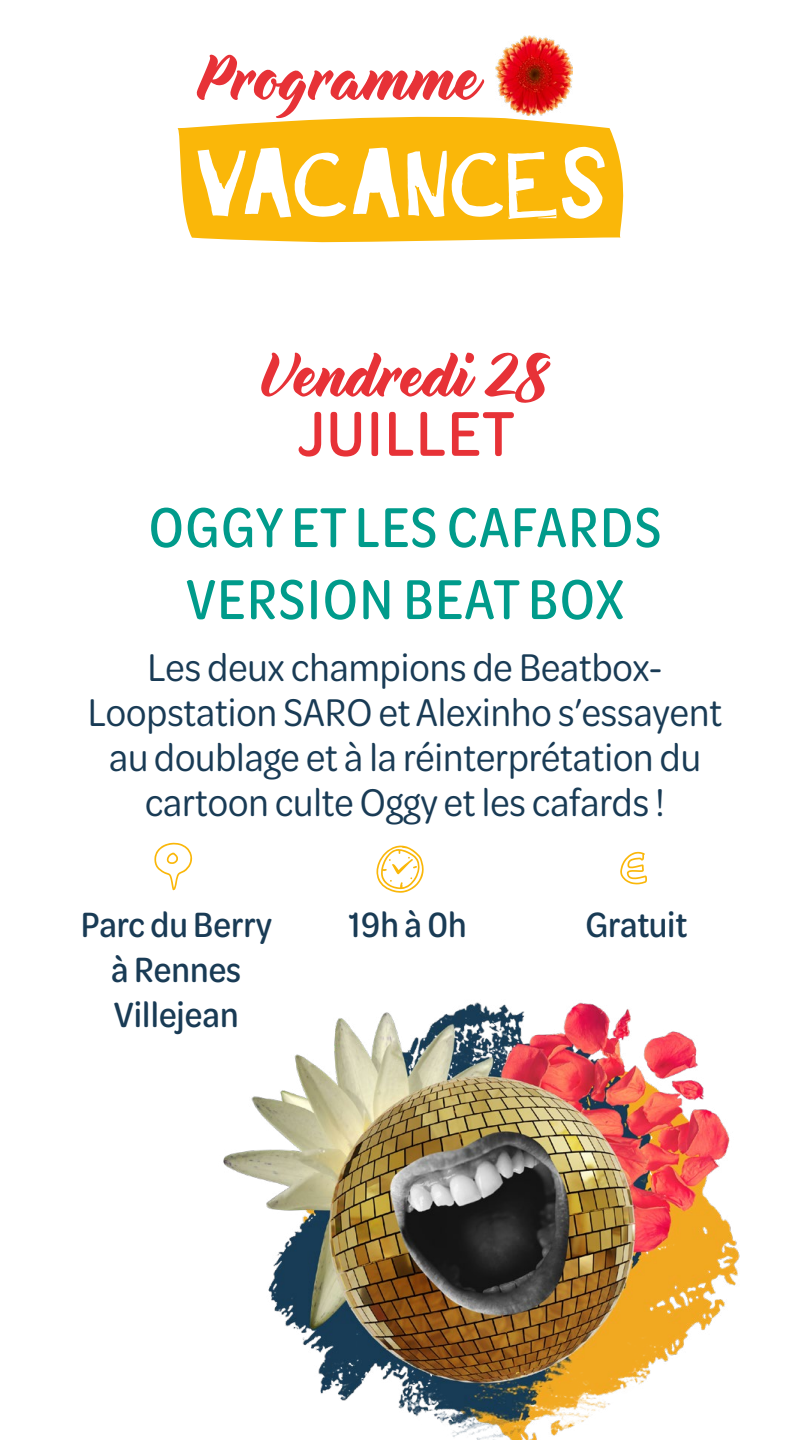
<style>
.page{position:relative;width:810px;height:1440px;background:#fff}
.page>*{position:absolute;margin:0;border:0;box-sizing:border-box;transform-origin:0 0}
.t1{font:69.22px "Delisia W00";color:#e73237}
.t2{font:67.5px "Delisia W00";color:#e73237}
.t3{font:500 67.5px "Omnes Cond";letter-spacing:.02em;color:#e73237}
.t4{font:500 60px/72px "Omnes Narrow";letter-spacing:.02em;color:#009b8b;text-align:center}
.t5{font:60px "Peax Drawn Icons";color:#fab709}
.t6{font:41.25px/45px "Omnes Cond";color:#193b55;text-align:center}
.t7{font:500 37.5px/45px "Omnes Cond";color:#193b55;text-align:center}
</style>
<div class="page">
<svg style="left:177px;top:116px;width:447px;height:126px;fill:#fab709"></svg>
<img style="left:495px;top:35px;width:78px;height:81px">
<img style="left:223px;top:1002px;width:517px;height:438px">
<h1 class="t1" style="left:196px;top:39px;width:282px">Programme</h1>
<h2 class="t2" style="left:261px;top:338px;width:290px">Vendredi 28</h2>
<h2 class="t3" style="left:297px;top:389px;width:219px">JUILLET</h2>
<h3 class="t4" style="left:149px;top:488px;width:514px">OGGY ET LES CAFARDS<br>VERSION BEAT BOX</h3>
<p class="t6" style="left:88px;top:643px;width:636px">Les deux champions de Beatbox-Loopstation SARO et Alexinho s’essayent au doublage et à la réinterprétation du cartoon culte Oggy et les cafards !</p>
<h3 class="t5" style="left:154px;top:841px;width:45px">●</h3>
<p class="t7" style="left:81px;top:901px;width:193px">Parc du Berry à Rennes<br>Villejean</p>
<p class="t7" style="left:349px;top:901px;width:120px">19h à 0h</p>
<p class="t7" style="left:585px;top:901px;width:104px">Gratuit</p>
</div>
